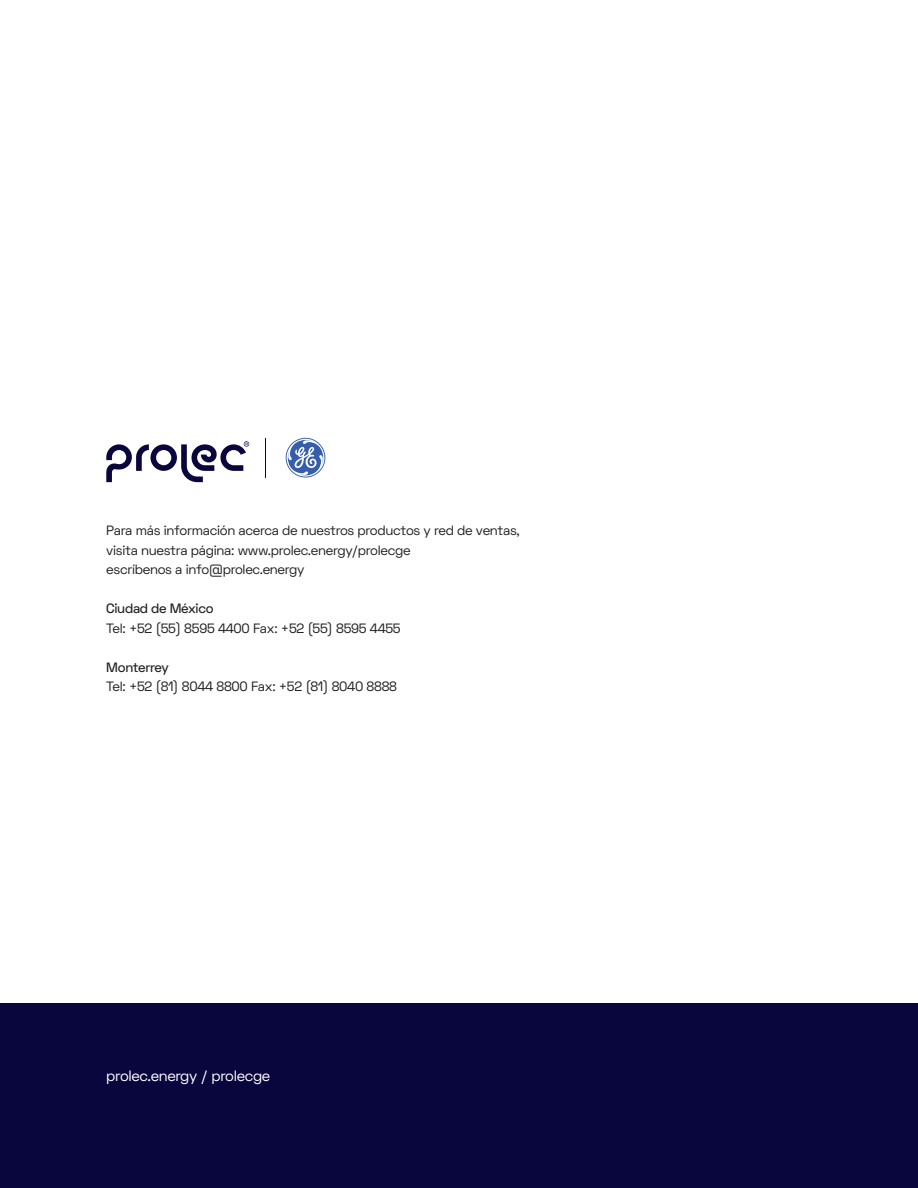
<style>
.page{position:relative;width:918px;height:1188px;background:#fff}
.page>*{position:absolute;margin:0;border:0;box-sizing:border-box;transform-origin:0 0}
.t1{font:15px "Space Grotesk";letter-spacing:-.02em;color:#fff}
.t2{font:13.5px "Space Grotesk";letter-spacing:-.02em;color:#231f20}
.t3{font:500 13.5px "Space Grotesk";letter-spacing:-.02em;color:#231f20}
</style>
<div class="page">
<div style="left:0;top:1003px;width:918px;height:185px;background:#09063e"></div>
<hr style="left:266px;top:438px;width:1px;height:40px;background:#09063e">
<svg style="left:286px;top:438px;width:39px;height:40px"></svg>
<svg style="left:106px;top:441px;width:143px;height:41px"></svg>
<p class="t2" style="left:106px;top:522px;width:415px">Para más información acerca de nuestros productos y red de ventas,</p>
<p class="t2" style="left:106px;top:541px;width:306px">visita nuestra página: www.prolec.energy/prolecge</p>
<p class="t2" style="left:106px;top:561px;width:200px">escríbenos a info@prolec.energy</p>
<p class="t3" style="left:106px;top:600px;width:109px">Ciudad de México</p>
<p class="t2" style="left:106px;top:619px;width:296px">Tel: +52 (55) 8595 4400 Fax: +52 (55) 8595 4455</p>
<p class="t3" style="left:106px;top:658px;width:64px">Monterrey</p>
<p class="t2" style="left:106px;top:678px;width:292px">Tel: +52 (81) 8044 8800 Fax: +52 (81) 8040 8888</p>
<p class="t1" style="left:106px;top:1066px;width:165px">prolec.energy / prolecge</p>
</div>
